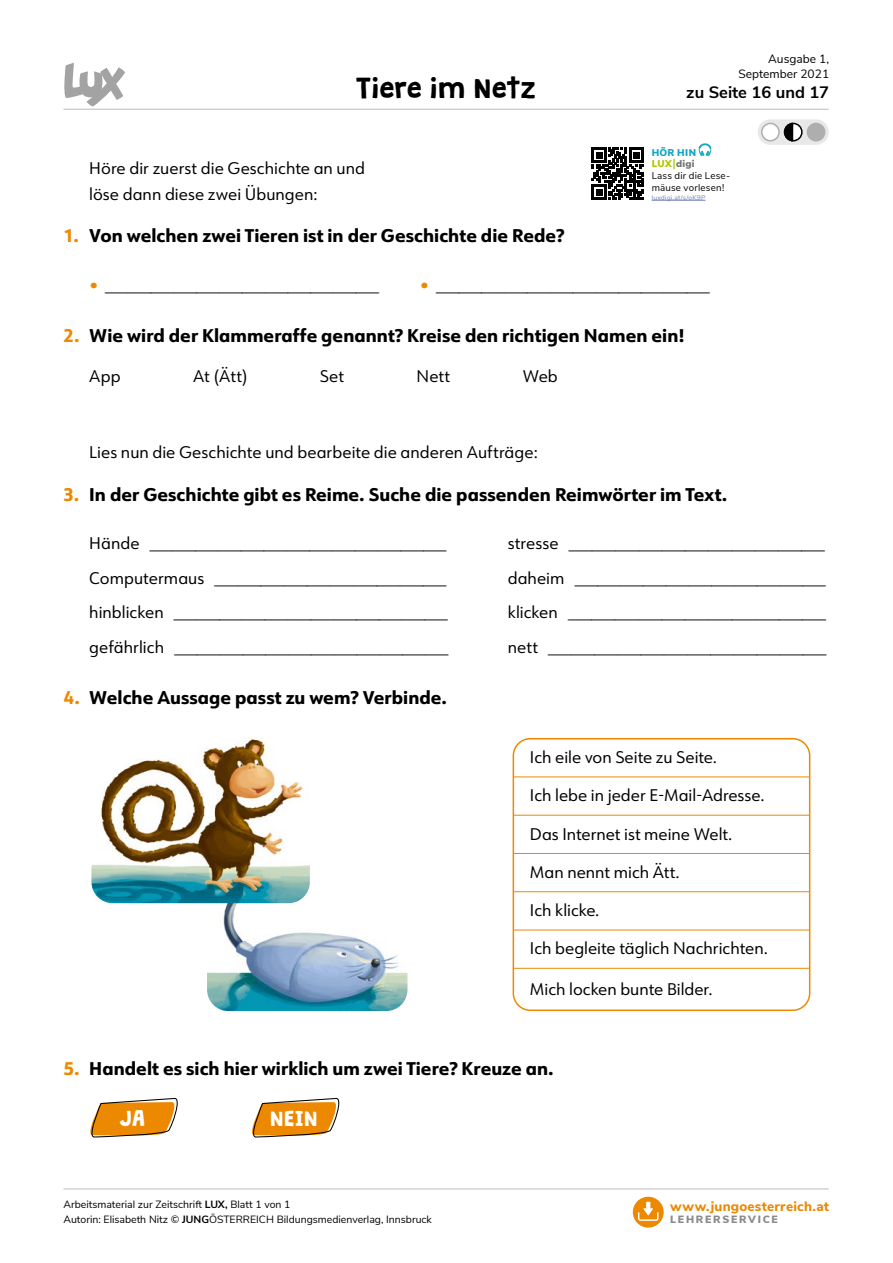
<style>
.page{position:relative;width:893px;height:1263px;background:#fff}
.page>*{position:absolute;margin:0;border:0;box-sizing:border-box;transform-origin:0 0}
.t1{font:25.5px "Granstander Clean";letter-spacing:.005em;color:#000}
.t2{font:19.5px "Granstander Clean";letter-spacing:-.005em;color:#fff}
.t3{font:800 18px "URW Form";letter-spacing:.005em;color:#000}
.t4{font:16.5px/25.5px "URW Form";color:#000}
.t5{font:300 16.5px "URW Form";color:#000;scale:2.5 1}
.t6{font:300 16.5px "URW Form";color:#000;scale:2.55 1}
.t7{font:300 16.5px "URW Form";color:#000;scale:2.57 1}
.t8{font:300 16.5px "URW Form";color:#000;scale:2.54 1}
.t9{font:700 16.5px "Nunito Sans";color:#000}
.t10{font:800 13.5px "Nunito Sans";letter-spacing:.015em;color:#e98900}
.t11{font:12px/15.8px "Nunito Sans";color:#000;text-align:right}
.t12{font:10.5px/15px "Nunito Sans";color:#000}
.t13{font:900 10.5px "Nunito Sans";letter-spacing:.165em;color:#8b8b8b}
.t14{font:9.75px/11.7px "Nunito Sans";letter-spacing:.02em;color:#000}
.t15{font:6.75px "Nunito Sans";letter-spacing:.025em;color:#6e81b8}
.s1{color:#ed8900}
.s2{font-weight:900;color:#12a6c3}
.s3{font-weight:900;color:#b1c600}
.s4{font-weight:700;font-size:14.7px;color:#b1c600}
.s5{font-weight:900;color:#757474}
.s6{font-weight:400;color:#ed8900}
.s7{font-weight:400}
.s8{font-weight:300}
.s9{font-weight:700}
</style>
<div class="page">
<hr style="left:64px;top:109px;width:764px;height:1px;background:#bababa">
<div style="left:633px;top:1197px;width:31px;height:30px;background:#ed8900;border-radius:50%"></div>
<svg style="left:638px;top:1202px;width:20px;height:19px"></svg>
<hr style="left:64px;top:1188px;width:764px;height:1px;background:#bababa">
<svg style="left:759px;top:120px;width:69px;height:24px"></svg>
<div style="left:758px;top:119px;width:71px;height:26px;border:2px solid #e8e8e8;border-radius:12px"></div>
<div style="left:762px;top:123px;width:17px;height:18px;background:#fff;border-radius:50%"></div>
<div style="left:761px;top:123px;width:19px;height:18px;border:2px solid #afaeae;border-radius:50%"></div>
<div style="left:785px;top:123px;width:17px;height:18px;background:#fff;border-radius:50%"></div>
<div style="left:784px;top:123px;width:19px;height:18px;border:2px solid #000;border-radius:50%"></div>
<svg style="left:783px;top:122px;width:12px;height:20px"></svg>
<div style="left:807px;top:123px;width:18px;height:18px;background:#afaeae;border-radius:50%"></div>
<div style="left:807px;top:123px;width:18px;height:18px;border:2px solid #afaeae;border-radius:50%"></div>
<svg style="left:64px;top:63px;width:61px;height:44px"></svg>
<hr style="left:513px;top:739px;width:297px;height:1px;background:#ed8900">
<hr style="left:513px;top:739px;width:1px;height:37px;background:#ed8900">
<hr style="left:513px;top:776px;width:297px;height:1px;background:#ed8900">
<hr style="left:513px;top:815px;width:297px;height:1px;background:#ed8900">
<hr style="left:513px;top:853px;width:297px;height:1px;background:#ed8900">
<hr style="left:513px;top:891px;width:297px;height:1px;background:#ed8900">
<hr style="left:513px;top:930px;width:297px;height:1px;background:#ed8900">
<hr style="left:513px;top:968px;width:297px;height:1px;background:#ed8900">
<hr style="left:513px;top:969px;width:1px;height:41px;background:#ed8900">
<hr style="left:513px;top:1010px;width:297px;height:1px;background:#ed8900">
<div style="left:513px;top:738px;width:297px;height:273px;border:2px solid #ed8900;border-radius:17px"></div>
<svg style="left:592px;top:148px;width:51px;height:51px"></svg>
<hr style="left:652px;top:200px;width:54px;height:1px;background:#6e81b8">
<svg style="left:699px;top:143px;width:12px;height:13px"></svg>
<img style="left:207px;top:903px;width:200px;height:108px">
<img style="left:91px;top:738px;width:219px;height:165px">
<svg style="left:90px;top:1098px;width:88px;height:39px"></svg>
<svg style="left:252px;top:1098px;width:88px;height:39px"></svg>
<p class="t11" style="left:738px;top:50px;width:92px">Ausgabe 1,<br>September 2021</p>
<h1 class="t1" style="left:357px;top:74px;width:181px">Tiere im Netz</h1>
<p class="t9" style="left:686px;top:80px;width:144px">zu Seite 16 und 17</p>
<p class="t4" style="left:89px;top:155px;width:277px">Höre dir zuerst die Geschichte an und löse dann diese zwei Übungen:</p>
<p class="t3" style="left:64px;top:223px;width:502px"><span class="s1">1.</span> Von welchen zwei Tieren ist in der Geschichte die Rede?</p>
<p class="t14" style="left:652px;top:146px;width:80px"><span class="s2">HÖR HIN<br></span><span class="s3">LUX</span><span class="s4">I</span><span class="s5">digi<br></span>Lass dir die Lese&shy;mäuse vorlesen!</p>
<p class="t15" style="left:652px;top:192px;width:55px">luxdigi.at/s/oK9P</p>
<p class="t5" style="left:89px;top:274px;width:117px"><span class="s6">•</span> ____________</p>
<p class="t5" style="left:420px;top:274px;width:117px"><span class="s6">•</span> ____________</p>
<p class="t3" style="left:64px;top:323px;width:622px"><span class="s1">2.</span> Wie wird der Klammeraffe genannt? Kreise den richtigen Namen ein!</p>
<p class="t4" style="left:89px;top:362px;width:33px">App</p>
<p class="t4" style="left:193px;top:362px;width:56px">At (Ätt)</p>
<p class="t4" style="left:320px;top:362px;width:26px">Set</p>
<p class="t4" style="left:417px;top:362px;width:35px">Nett</p>
<p class="t4" style="left:523px;top:362px;width:36px">Web</p>
<p class="t4" style="left:89px;top:439px;width:450px">Lies nun die Geschichte und bearbeite die anderen Aufträge:</p>
<p class="t3" style="left:64px;top:482px;width:665px"><span class="s1">3.</span> In der Geschichte gibt es Reime. Suche die passenden Reimwörter im Text.</p>
<p class="t5" style="left:89px;top:532px;width:144px"><span class="s7">Hände</span> _____________</p>
<p class="t6" style="left:508px;top:532px;width:126px"><span class="s7">stresse</span> ___________</p>
<p class="t4" style="left:89px;top:565px;width:358px">Computermaus <span class="s8">__________</span></p>
<p class="t5" style="left:508px;top:567px;width:128px"><span class="s7">daheim</span> ___________</p>
<p class="t5" style="left:89px;top:601px;width:145px"><span class="s7">hinblicken</span> ____________</p>
<p class="t7" style="left:508px;top:601px;width:125px"><span class="s7">klicken</span> ___________</p>
<p class="t5" style="left:89px;top:636px;width:145px"><span class="s7">gefährlich</span> ____________</p>
<p class="t8" style="left:508px;top:636px;width:127px"><span class="s7">nett</span> ____________</p>
<p class="t3" style="left:64px;top:685px;width:385px"><span class="s1">4.</span> Welche Aussage passt zu wem? Verbinde.</p>
<p class="t4" style="left:530px;top:744px;width:188px">Ich eile von Seite zu Seite.</p>
<p class="t4" style="left:530px;top:782px;width:236px">Ich lebe in jeder E-Mail-Adresse.</p>
<p class="t4" style="left:530px;top:820px;width:204px">Das Internet ist meine Welt.</p>
<p class="t4" style="left:530px;top:859px;width:151px">Man nennt mich Ätt.</p>
<p class="t4" style="left:530px;top:897px;width:71px">Ich klicke.</p>
<p class="t4" style="left:530px;top:935px;width:239px">Ich begleite täglich Nachrichten.</p>
<p class="t4" style="left:530px;top:975px;width:184px">Mich locken bunte Bilder.</p>
<p class="t3" style="left:64px;top:1056px;width:491px"><span class="s1">5.</span> Handelt es sich hier wirklich um zwei Tiere? Kreuze an.</p>
<p class="t2" style="left:120px;top:1107px;width:27px">JA</p>
<p class="t2" style="left:270px;top:1107px;width:50px">NEIN</p>
<p class="t12" style="left:63px;top:1196px;width:370px">Arbeitsmaterial zur Zeitschrift <span class="s9">LUX,</span> Blatt 1 von 1<br>Autorin: Elisabeth Nitz © <span class="s9">JUNG</span>ÖSTERREICH Bildungsmedienverlag, Innsbruck</p>
<p class="t10" style="left:670px;top:1196px;width:160px">www.jungoesterreich.at</p>
<p class="t13" style="left:670px;top:1211px;width:109px">LEHRERSERVICE</p>
</div>
